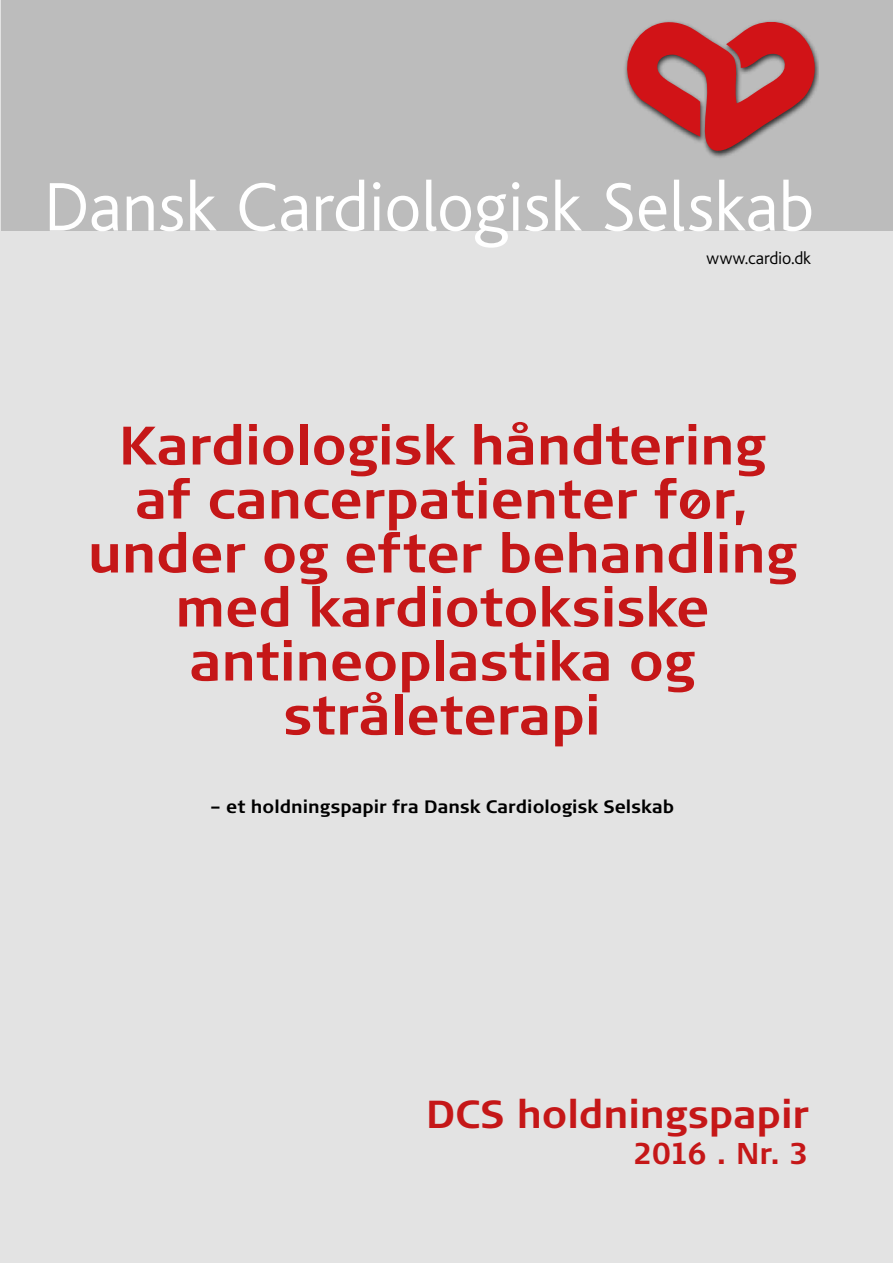
<style>
.page{position:relative;width:893px;height:1263px;background:#e3e3e3}
.page>*{position:absolute;margin:0;border:0;box-sizing:border-box;transform-origin:0 0}
.t1{font:300 72px "Bliss";color:#fff}
.t2{font:700 54px/54px "Signa Normal";letter-spacing:-.005em;color:#c51718;text-align:center}
.t3{font:700 39px "Signa Column";letter-spacing:-.005em;color:#c51718}
.t4{font:700 30px "Signa Column";letter-spacing:-.035em;color:#c51718}
.t5{font:700 18px "Signa Normal";color:#000}
.t6{font:300 18px "Bliss";letter-spacing:-.005em;color:#000}
</style>
<div class="page">
<div style="left:1px;top:0;width:892px;height:231px;background:#bcbcbc"></div>
<div style="left:479px;top:229px;width:24px;height:15px;background:#bcbcbc;border-radius:50%"></div>
<img style="left:625px;top:21px;width:194px;height:137px">
<svg style="left:627px;top:22px;width:188px;height:129px"></svg>
<h1 class="t1" style="left:44px;top:169px;width:772px">Dansk Cardiologisk Selskab</h1>
<p class="t6" style="left:707px;top:248px;width:106px">www.cardio.dk</p>
<p class="t2" style="left:88px;top:418px;width:711px">Kardiologisk håndtering af cancerpatienter før, under og efter behandling med kardiotoksiske antineoplastika og stråleterapi</p>
<p class="t5" style="left:210px;top:796px;width:465px">– et holdningspapir fra Dansk Cardiologisk Selskab</p>
<p class="t3" style="left:426px;top:1091px;width:384px">DCS holdningspapir</p>
<p class="t4" style="left:634px;top:1135px;width:177px">2016 . Nr. 3</p>
</div>
